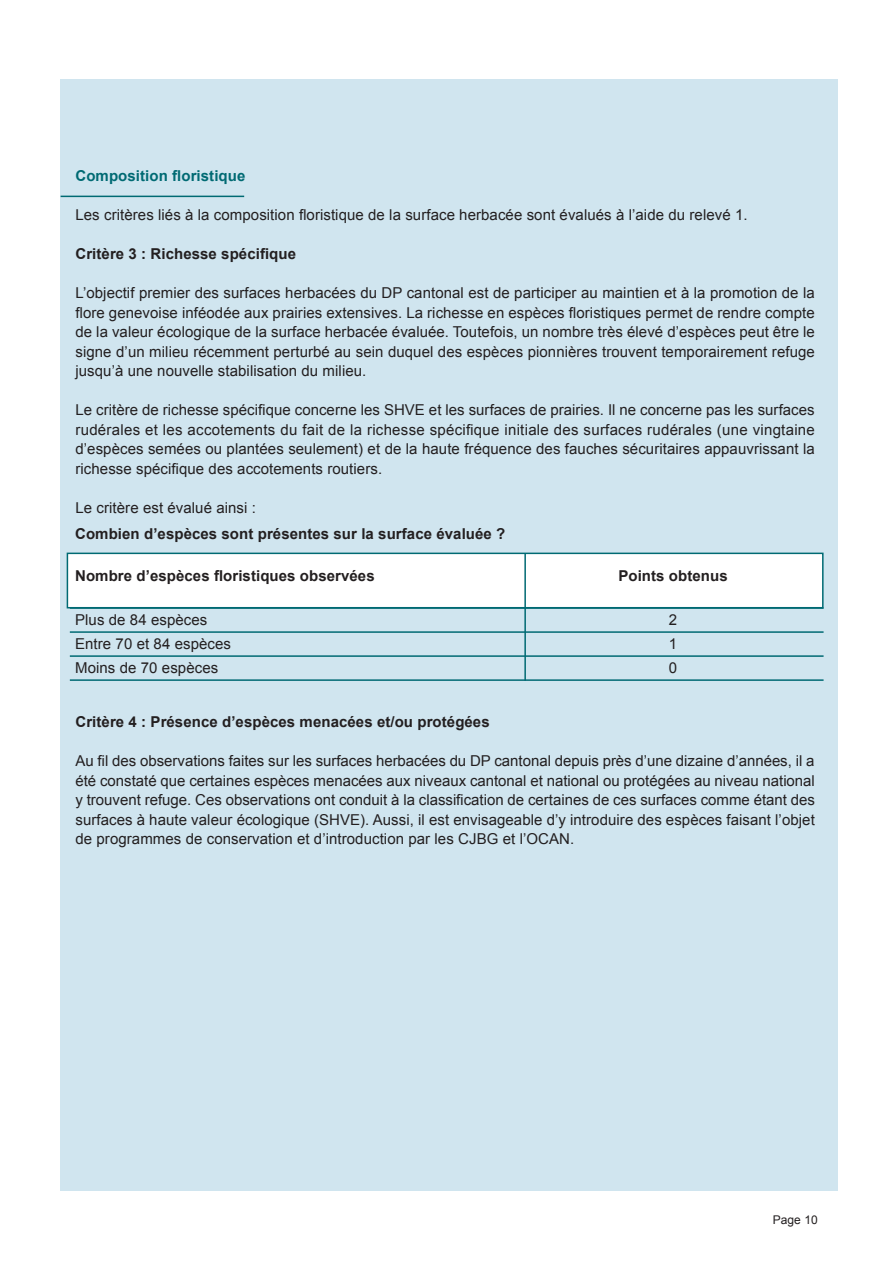
<style>
.page{position:relative;width:893px;height:1263px;background:#fff}
.page>*{position:absolute;margin:0;border:0;box-sizing:border-box;transform-origin:0 0}
.t1{font:15px/19.5px "Arial";letter-spacing:.005em;color:#231f20;text-align:justify}
.t2{font:700 15px "Arial";letter-spacing:.005em;color:#231f20}
.t3{font:700 15px "Arial";letter-spacing:.005em;color:#006a73}
.t4{font:12px "Arial";letter-spacing:.005em;color:#231f20}
</style>
<div class="page">
<div style="left:61px;top:79px;width:777px;height:1112px;background:#d0e5ef"></div>
<div style="left:67px;top:553px;width:757px;height:55px;background:#fff;border:2px solid #006a73"></div>
<hr style="left:70px;top:607px;width:754px;height:2px;background:#006a73">
<hr style="left:70px;top:631px;width:754px;height:2px;background:#006a73">
<hr style="left:524px;top:554px;width:2px;height:127px;background:#006a73">
<hr style="left:70px;top:655px;width:754px;height:2px;background:#006a73">
<hr style="left:70px;top:679px;width:754px;height:2px;background:#006a73">
<hr style="left:61px;top:196px;width:183px;height:1px;background:#006a73">
<p class="t3" style="left:75px;top:166px;width:171px">Composition floristique</p>
<p class="t1" style="left:75px;top:205px;width:674px">Les critères liés à la composition floristique de la surface herbacée sont évalués à l’aide du relevé 1.</p>
<p class="t2" style="left:75px;top:244px;width:222px">Critère 3 : Richesse spécifique</p>
<p class="t1" style="left:75px;top:283px;width:741px">L’objectif premier des surfaces herbacées du DP cantonal est de participer au maintien et à la promotion de la flore genevoise inféodée aux prairies extensives. La richesse en espèces floristiques permet de rendre compte de la valeur écologique de la surface herbacée évaluée. Toutefois, un nombre très élevé d’espèces peut être le signe d’un milieu récemment perturbé au sein duquel des espèces pionnières trouvent temporairement refuge jusqu’à une nouvelle stabilisation du milieu.</p>
<p class="t1" style="left:75px;top:400px;width:741px">Le critère de richesse spécifique concerne les SHVE et les surfaces de prairies. Il ne concerne pas les surfaces rudérales et les accotements du fait de la richesse spécifique initiale des surfaces rudérales (une vingtaine d’espèces semées ou plantées seulement) et de la haute fréquence des fauches sécuritaires appauvrissant la richesse spécifique des accotements routiers.</p>
<p class="t1" style="left:75px;top:498px;width:182px">Le critère est évalué ainsi :</p>
<p class="t2" style="left:75px;top:524px;width:432px">Combien d’espèces sont présentes sur la surface évaluée ?</p>
<p class="t2" style="left:75px;top:566px;width:301px">Nombre d’espèces floristiques observées</p>
<p class="t1" style="left:75px;top:608px;width:157px;line-height:24px;text-align:left">Plus de 84 espèces<br>Entre 70 et 84 espèces<br>Moins de 70 espèces</p>
<p class="t2" style="left:618px;top:566px;width:111px">Points obtenus</p>
<p class="t1" style="left:669px;top:608px;width:10px;line-height:24px">2<br>1<br>0</p>
<p class="t2" style="left:75px;top:712px;width:416px">Critère 4 : Présence d’espèces menacées et/ou protégées</p>
<p class="t1" style="left:75px;top:751px;width:741px">Au fil des observations faites sur les surfaces herbacées du DP cantonal depuis près d’une dizaine d’années, il a été constaté que certaines espèces menacées aux niveaux cantonal et national ou protégées au niveau national y trouvent refuge. Ces observations ont conduit à la classification de certaines de ces surfaces comme étant des surfaces à haute valeur écologique (SHVE). Aussi, il est envisageable d’y introduire des espèces faisant l’objet de programmes de conservation et d’introduction par les CJBG et l’OCAN.</p>
<p class="t4" style="left:773px;top:1212px;width:47px">Page 10</p>
</div>
